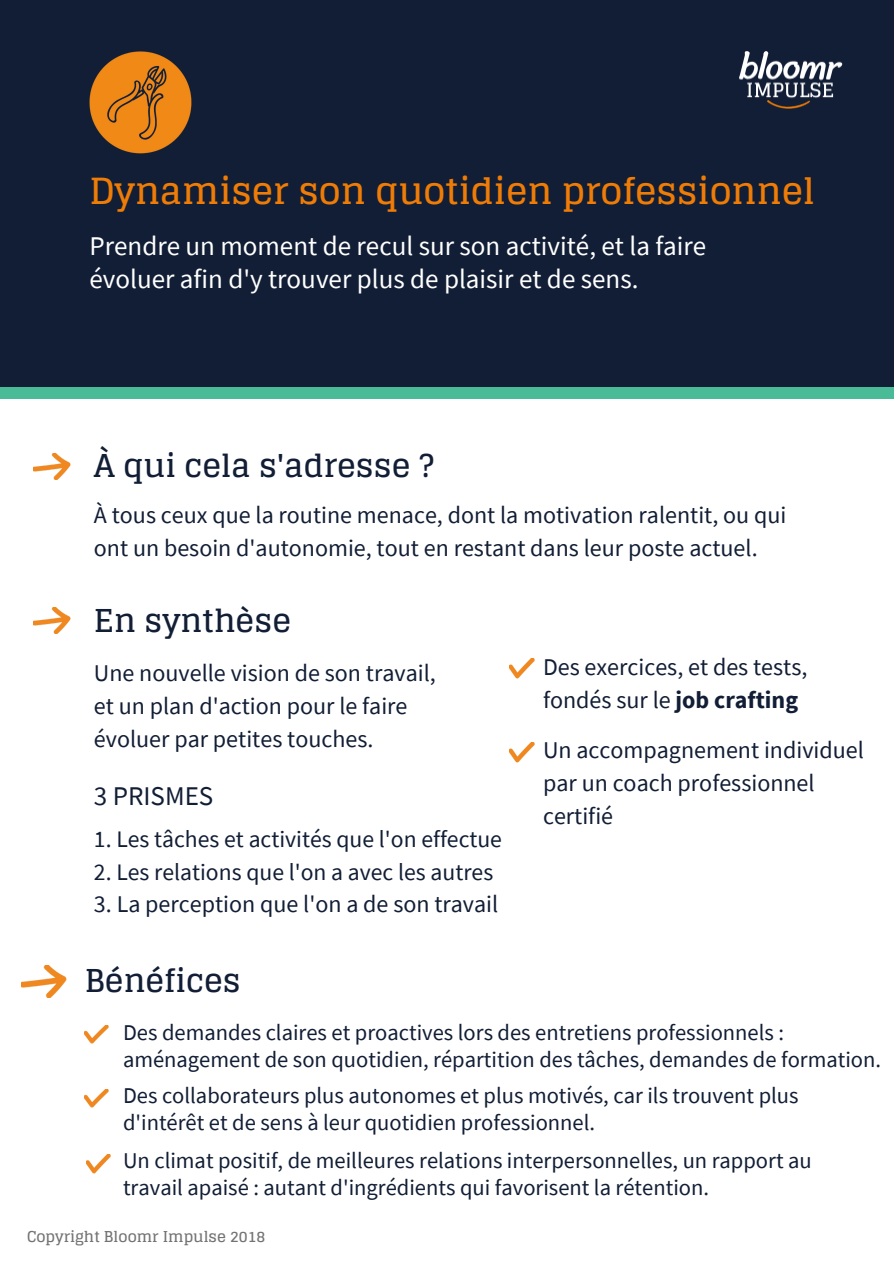
<style>
.page{position:relative;width:894px;height:1264px;background:#fff}
.page>*{position:absolute;margin:0;border:0;box-sizing:border-box;transform-origin:0 0}
.t1{font:700 36px "Glegoo";color:#ee7c06}
.t2{font:700 31.5px "Glegoo";color:#121e35}
.t3{font:27px/32.7px "Source Sans Pro";color:#fff}
.t4{font:27px "Source Sans Pro";color:#121e35}
.t5{font:24px/32.7px "Source Sans Pro";color:#121e35}
.t6{font:23.7px "Source Sans Pro";color:#121e35}
.t7{font:22.5px/27px "Source Sans Pro";color:#121e35}
.t8{font:700 15px "Glegoo";color:#737373}
.s1{font-weight:700}
</style>
<div class="page">
<div style="left:0;top:341px;width:893px;height:57px;background:#49bb97"></div>
<div style="left:0;top:0;width:893px;height:386px;background:#121e35"></div>
<img style="left:89px;top:51px;width:103px;height:103px">
<img style="left:34px;top:453px;width:37px;height:26px">
<img style="left:34px;top:608px;width:37px;height:25px">
<img style="left:509px;top:659px;width:26px;height:19px">
<img style="left:509px;top:742px;width:26px;height:20px">
<img style="left:739px;top:51px;width:103px;height:58px">
<img style="left:22px;top:966px;width:45px;height:31px">
<img style="left:85px;top:1025px;width:24px;height:18px">
<img style="left:85px;top:1089px;width:24px;height:18px">
<img style="left:86px;top:1154px;width:25px;height:18px">
<h1 class="t1" style="left:89px;top:171px;width:726px">Dynamiser son quotidien professionnel</h1>
<p class="t3" style="left:89px;top:229px;width:618px">Prendre un moment de recul sur son activité, et la faire évoluer afin d'y trouver plus de plaisir et de sens.</p>
<h2 class="t2" style="left:94px;top:448px;width:341px">À qui cela s'adresse ?</h2>
<p class="t5" style="left:94px;top:498px;width:693px">À tous ceux que la routine menace, dont la motivation ralentit, ou qui ont un besoin d'autonomie, tout en restant dans leur poste actuel.</p>
<h2 class="t2" style="left:94px;top:602px;width:198px">En synthèse</h2>
<p class="t5" style="left:94px;top:656px;width:343px">Une nouvelle vision de son travail, et un plan d'action pour le faire évoluer par petites touches.</p>
<p class="t4" style="left:94px;top:778px;width:121px">3 PRISMES</p>
<p class="t6" style="left:94px;top:823px;width:409px">1. Les tâches et activités que l'on effectue</p>
<p class="t6" style="left:94px;top:856px;width:400px">2. Les relations que l'on a avec les autres</p>
<p class="t5" style="left:94px;top:887px;width:406px">3. La perception que l'on a de son travail</p>
<p class="t5" style="left:543px;top:650px;width:266px">Des exercices, et des tests, fondés sur le <span class="s1">job crafting</span></p>
<p class="t5" style="left:543px;top:733px;width:322px">Un accompagnement individuel par un coach professionnel certifié</p>
<h2 class="t2" style="left:85px;top:963px;width:157px">Bénéfices</h2>
<p class="t7" style="left:123px;top:1018px;width:759px">Des demandes claires et proactives lors des entretiens professionnels : aménagement de son quotidien, répartition des tâches, demandes de formation.</p>
<p class="t7" style="left:123px;top:1081px;width:677px">Des collaborateurs plus autonomes et plus motivés, car ils trouvent plus d'intérêt et de sens à leur quotidien professionnel.</p>
<p class="t7" style="left:123px;top:1146px;width:690px">Un climat positif, de meilleures relations interpersonnelles, un rapport au travail apaisé : autant d'ingrédients qui favorisent la rétention.</p>
<p class="t8" style="left:27px;top:1228px;width:240px">Copyright Bloomr Impulse 2018</p>
</div>
